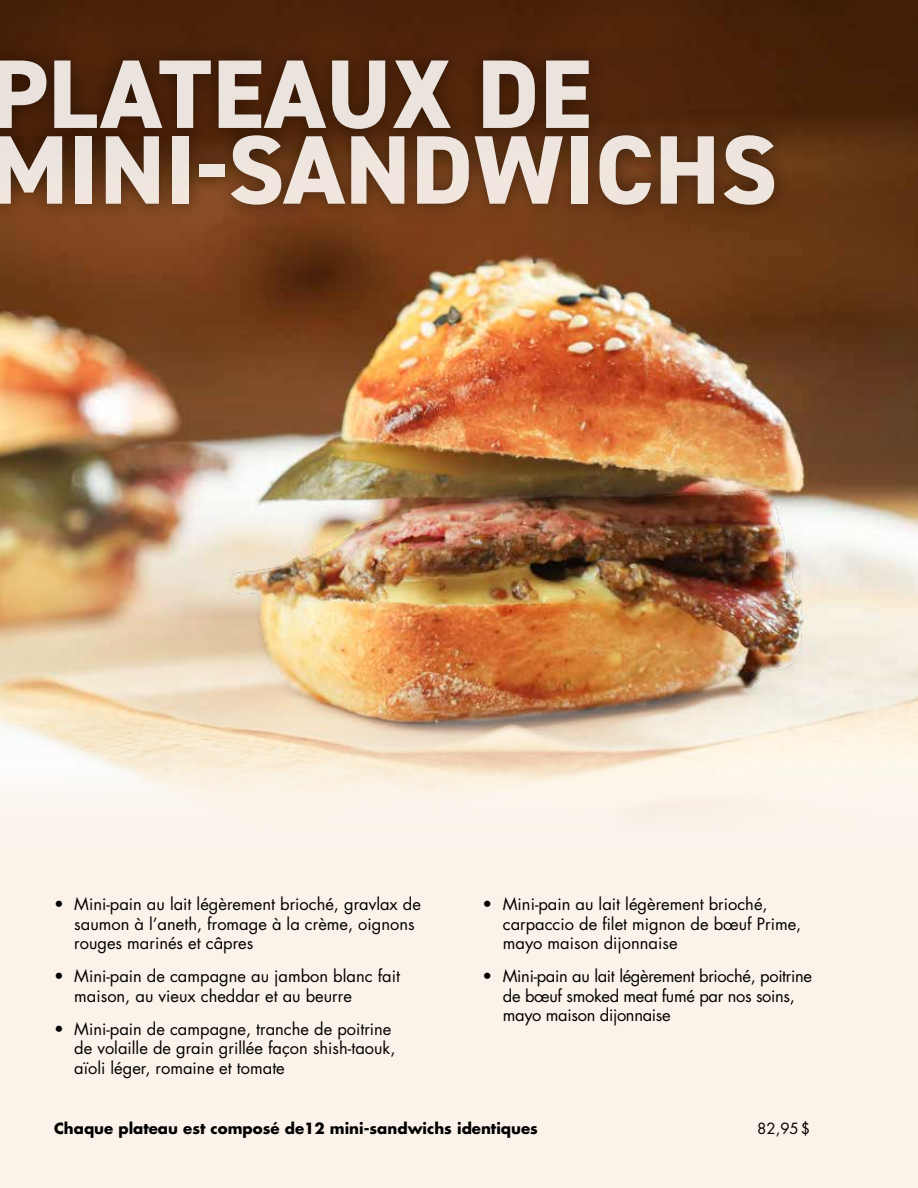
<style>
.page{position:relative;width:918px;height:1188px;background:#fff}
.page>*{position:absolute;margin:0;border:0;box-sizing:border-box;transform-origin:0 0}
.t1{font:800 97.65px/75.8px "DIN2014";letter-spacing:.01em;color:#fdf9f5}
.t2{font:16.5px/19.5px "Futura Std";color:#000}
.t3{font:16.5px/19.5px "Futura Std";letter-spacing:-.02em;color:#000}
.t4{font:700 15px "Futura Std";color:#000}
.t5{font:15px "Futura Std";color:#000}
</style>
<div class="page">
<div style="left:0;top:765px;width:918px;height:423px;background:#fbf3ea"></div>
<img style="left:0;top:0;width:918px;height:789px">
<h1 class="t1" style="left:-10px;top:57px;width:789px">PLATEAUX DE<br>MINI-SANDWICHS</h1>
<p class="t2" style="left:74px;top:895px;width:348px;text-indent:-20px">• Mini-pain au lait légèrement brioché, gravlax de saumon à l’aneth, fromage à la crème, oignons rouges marinés et câpres</p>
<p class="t2" style="left:74px;top:967px;width:327px;text-indent:-20px">• Mini-pain de campagne au jambon blanc fait maison, au vieux cheddar et au beurre</p>
<p class="t2" style="left:74px;top:1019px;width:323px;text-indent:-20px">• Mini-pain de campagne, tranche de poitrine de volaille de grain grillée façon shish-taouk, aïoli léger, romaine et tomate</p>
<p class="t2" style="left:503px;top:895px;width:300px;text-indent:-20px">• Mini-pain au lait légèrement brioché, carpaccio de filet mignon de bœuf Prime, mayo maison dijonnaise</p>
<p class="t3" style="left:503px;top:967px;width:311px;text-indent:-20px">• Mini-pain au lait légèrement brioché, poitrine de bœuf smoked meat fumé par nos soins, mayo maison dijonnaise</p>
<p class="t4" style="left:54px;top:1118px;width:485px">Chaque plateau est composé de12 mini-sandwichs identiques</p>
<p class="t5" style="left:757px;top:1119px;width:54px">82,95$</p>
</div>
